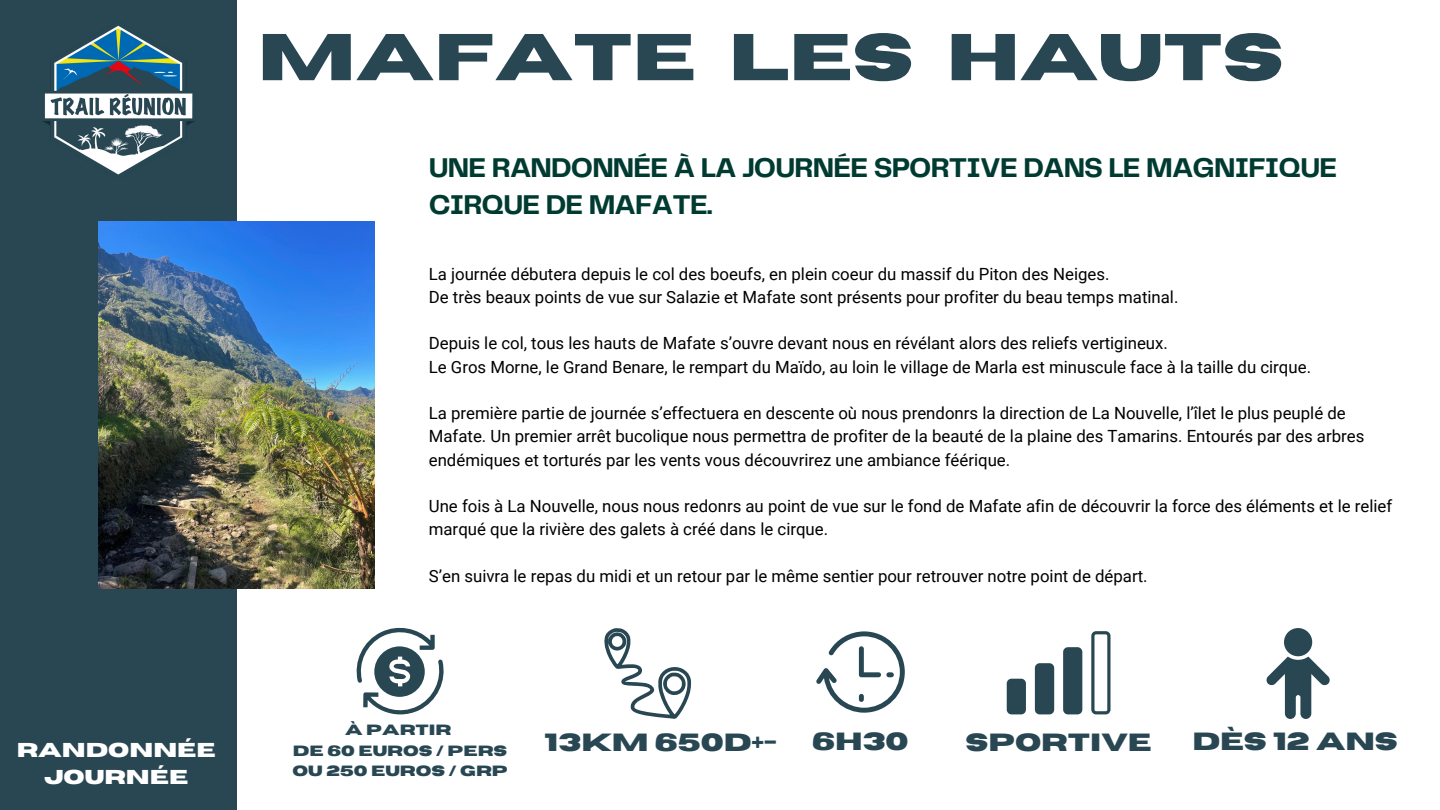
<style>
.page{position:relative;width:1440px;height:810px;background:#fff}
.page>*{position:absolute;margin:0;border:0;box-sizing:border-box;transform-origin:0 0}
.t1{font:700 66px "Horizon";color:#284753}
.t2{font:700 28.2px/36.7px "Telegraf";letter-spacing:-.03em;color:#003b31}
.t3{font:700 24.8px "Horizon";color:#284753}
.t4{font:700 20px/27.8px "Horizon";color:#fff;text-align:center}
.t5{font:16.8px/23.2px "Roboto";color:#000}
.t6{font:700 14.8px "Horizon";color:#284753}
</style>
<div class="page">
<div style="left:0;top:0;width:237px;height:810px;background:#284753"></div>
<img style="left:43px;top:25px;width:152px;height:150px">
<svg style="left:604px;top:628px;width:87px;height:91px"></svg>
<svg style="left:816px;top:631px;width:89px;height:82px"></svg>
<div style="left:859px;top:694px;width:5px;height:8px;background:#284753;border-radius:2px"></div>
<div style="left:886px;top:672px;width:8px;height:5px;background:#284753;border-radius:2px"></div>
<svg style="left:1007px;top:631px;width:104px;height:83px"></svg>
<div style="left:1284px;top:628px;width:28px;height:28px;background:#284753;border-radius:50%"></div>
<svg style="left:1266px;top:657px;width:64px;height:62px"></svg>
<svg style="left:356px;top:627px;width:88px;height:87px"></svg>
<img style="left:99px;top:221px;width:276px;height:368px">
<h6 class="t1" style="left:258px;top:25px;width:1028px">MAFATE LES HAUTS</h6>
<h6 class="t2" style="left:429px;top:151px;width:910px">UNE RANDONNÉE À LA JOURNÉE SPORTIVE DANS LE MAGNIFIQUE<br>CIRQUE DE MAFATE.</h6>
<h6 class="t5" style="left:429px;top:262px;width:751px">La journée débutera depuis le col des boeufs, en plein coeur du massif du Piton des Neiges.<br>De très beaux points de vue sur Salazie et Mafate sont présents pour profiter du beau temps matinal.</h6>
<p class="t5" style="left:429px;top:332px;width:884px">Depuis le col, tous les hauts de Mafate s’ouvre devant nous en révélant alors des reliefs vertigineux.<br>Le Gros Morne, le Grand Benare, le rempart du Maïdo, au loin le village de Marla est minuscule face à la taille du cirque.</p>
<p class="t5" style="left:429px;top:402px;width:937px">La première partie de journée s’effectuera en descente où nous prendonrs la direction de La Nouvelle, l’îlet le plus peuplé de<br>Mafate. Un premier arrêt bucolique nous permettra de profiter de la beauté de la plaine des Tamarins. Entourés par des arbres endémiques et torturés par les vents vous découvrirez une ambiance féérique.</p>
<p class="t5" style="left:429px;top:495px;width:965px">Une fois à La Nouvelle, nous nous redonrs au point de vue sur le fond de Mafate afin de découvrir la force des éléments et le relief marqué que la rivière des galets à créé dans le cirque.</p>
<p class="t5" style="left:429px;top:564px;width:720px">S’en suivra le repas du midi et un retour par le même sentier pour retrouver notre point de départ.</p>
<p class="t4" style="left:17px;top:736px;width:200px">RANDONNÉE<br>JOURNÉE</p>
<p class="t6" style="left:345px;top:723px;width:108px">À PARTIR</p>
<p class="t6" style="left:293px;top:743px;width:216px">DE 60 EUROS / PERS</p>
<p class="t6" style="left:292px;top:763px;width:217px">OU 250 EUROS / GRP</p>
<h1 class="t3" style="left:545px;top:730px;width:234px">13KM 650D+-</h1>
<h2 class="t3" style="left:812px;top:729px;width:98px">6H30</h2>
<h6 class="t3" style="left:965px;top:730px;width:188px">SPORTIVE</h6>
<h6 class="t3" style="left:1192px;top:729px;width:207px">DÈS 12 ANS</h6>
</div>
